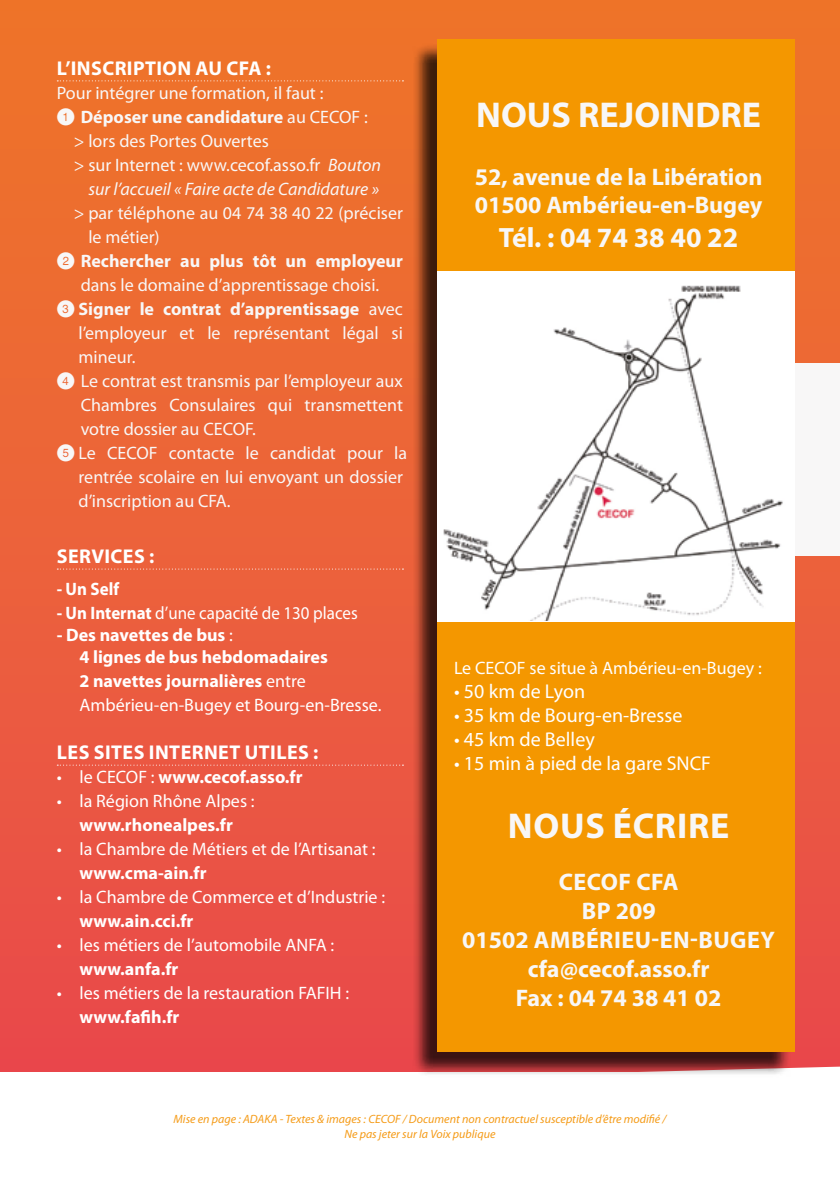
<style>
.page{position:relative;width:840px;height:1191px;background:#fff}
.page>*{position:absolute;margin:0;border:0;box-sizing:border-box;transform-origin:0 0}
.t1{font:700 36px "Myriad Pro";letter-spacing:.02em;color:#f8f7f7}
.t2{font:700 28px "Myriad Pro";color:#f8f7f7}
.t3{font:700 24px/28.8px "Myriad Pro";color:#f8f7f7}
.t4{font:20px "Myriad Pro";color:#fff}
.t5{font:700 20px "Myriad Pro";letter-spacing:.02em;color:#fff}
.t6{font:18px "Myriad Pro";color:#f8f7f7}
.t7{font:18px/24px "Myriad Pro";color:#fff}
.t8{font:700 18px/22px "Myriad Pro";color:#fff}
.t9{font:700 18px "Myriad Pro";color:#f8f7f7}
.t10{font:italic 18px "Myriad Pro";color:#f8f7f7}
.t11{font:18px "Myriad Pro";color:#fff;scale:.94 1}
.t12{font:700 18px "Myriad Pro";color:#fff;scale:.94 1}
.t13{font:italic 12px/14.4px "Myriad Pro";color:#f59b17;text-align:center}
.s1{font-family:"Numerics P03";font-weight:400}
.s2{font-weight:400}
.s3{font-style:italic}
.s4{font-family:"Numerics P03"}
.s5{font-weight:700}
</style>
<div class="page">
<div style="left:0;top:0;width:839px;height:1071px;background:linear-gradient(to bottom,#ee7728,#e94b4c)"></div>
<div style="left:737px;top:364px;width:102px;height:192px;background:#f8f7f7"></div>
<svg style="left:0;top:1066px;width:839px;height:6px;background:#ea5559"></svg>
<div style="left:411px;top:43px;width:380px;height:1034px;background:#000;opacity:.75"></div>
<div style="left:437px;top:40px;width:357px;height:1012px;background:#f49700"></div>
<svg style="left:57px;top:80px;width:346px;height:1px"></svg>
<svg style="left:57px;top:568px;width:346px;height:1px"></svg>
<svg style="left:57px;top:764px;width:346px;height:1px"></svg>
<img style="left:438px;top:273px;width:354px;height:347px">
<p class="t5" style="left:57px;top:55px;width:215px">L’inscription au CFA :</p>
<p class="t6" style="left:57px;top:82px;width:268px">Pour intégrer une formation, il faut :</p>
<p class="t9" style="left:57px;top:105px;width:312px"><span class="s1">Q</span> Déposer une candidature <span class="s2">au CECOF :</span></p>
<p class="t6" style="left:74px;top:130px;width:196px">&gt; lors des Portes Ouvertes</p>
<p class="t6" style="left:74px;top:154px;width:308px">&gt; sur Internet : www.cecof.asso.fr <span class="s3">Bouton</span></p>
<p class="t10" style="left:88px;top:178px;width:292px">sur l’accueil « Faire acte de Candidature »</p>
<p class="t6" style="left:74px;top:202px;width:330px">&gt; par téléphone au 04 74 38 40 22 (préciser</p>
<p class="t6" style="left:88px;top:226px;width:73px">le métier)</p>
<p class="t9" style="left:57px;top:249px;width:347px"><span class="s1">W</span> Rechercher au plus tôt un employeur</p>
<p class="t6" style="left:81px;top:274px;width:300px">dans le domaine d’apprentissage choisi.</p>
<p class="t9" style="left:57px;top:297px;width:347px"><span class="s1">E</span> Signer le contrat d’apprentissage <span class="s2">avec</span></p>
<p class="t6" style="left:79px;top:321px;width:326px">l’employeur et le représentant légal si</p>
<p class="t6" style="left:79px;top:345px;width:58px">mineur.</p>
<p class="t6" style="left:57px;top:369px;width:347px"><span class="s4">R</span> Le contrat est transmis par l’employeur aux</p>
<p class="t6" style="left:81px;top:393px;width:323px">Chambres Consulaires qui transmettent</p>
<p class="t6" style="left:81px;top:417px;width:176px">votre dossier au CECOF.</p>
<p class="t6" style="left:57px;top:441px;width:352px"><span class="s4">T</span> Le CECOF contacte le candidat pour la</p>
<p class="t6" style="left:79px;top:465px;width:326px">rentrée scolaire en lui envoyant un dossier</p>
<p class="t6" style="left:79px;top:489px;width:153px">d’inscription au CFA.</p>
<p class="t5" style="left:57px;top:543px;width:99px">Services :</p>
<p class="t12" style="left:57px;top:577px;width:68px">- Un Self</p>
<p class="t11" style="left:57px;top:602px;width:321px"><span class="s5">- Un Internat</span> d’une capacité de 130 places</p>
<p class="t8" style="left:79px;top:623px;width:250px;text-indent:-23px">- Des navettes de bus <span class="s2">:<br></span>4 lignes de bus hebdomadaires</p>
<p class="t7" style="left:79px;top:668px;width:303px"><span class="s5">2 navettes journalières</span> entre<br>Ambérieu-en-Bugey et Bourg-en-Bresse.</p>
<p class="t5" style="left:57px;top:739px;width:263px">Les sites Internet utiles :</p>
<p class="t8" style="left:57px;top:765px;width:247px"><span class="s2">• le CECOF :</span> www.cecof.asso.fr</p>
<p class="t7" style="left:57px;top:788px;width:199px">• la Région Rhône Alpes :</p>
<p class="t8" style="left:79px;top:813px;width:155px">www.rhonealpes.fr</p>
<p class="t7" style="left:57px;top:836px;width:320px">• la Chambre de Métiers et de l’Artisanat :</p>
<p class="t8" style="left:79px;top:861px;width:129px">www.cma-ain.fr</p>
<p class="t7" style="left:57px;top:884px;width:330px">• la Chambre de Commerce et d’Industrie :</p>
<p class="t8" style="left:79px;top:909px;width:115px">www.ain.cci.fr</p>
<p class="t7" style="left:57px;top:932px;width:279px">• les métiers de l’automobile ANFA :</p>
<p class="t8" style="left:79px;top:957px;width:100px">www.anfa.fr</p>
<p class="t7" style="left:57px;top:980px;width:294px">• les métiers de la restauration FAFIH :</p>
<p class="t8" style="left:79px;top:1005px;width:101px">www.fafih.fr</p>
<h1 class="t1" style="left:476px;top:91px;width:24px">NOUS</h1>
<h1 class="t1" style="left:578px;top:91px;width:162px">REJOIN DRE</h1>
<h3 class="t3" style="left:474px;top:161px;width:289px">52, avenue de la Libération<br>01500 Ambérieu-en-Bugey</h3>
<h2 class="t2" style="left:498px;top:219px;width:241px">Tél. : 04 74 38 40 22</h2>
<p class="t7" style="left:454px;top:656px;width:309px">Le CECOF se situe à Ambérieu-en-Bugey :</p>
<p class="t4" style="left:454px;top:679px;width:133px">• 50 km de Lyon</p>
<p class="t4" style="left:454px;top:703px;width:230px">• 35 km de Bourg-en-Bresse</p>
<p class="t4" style="left:454px;top:727px;width:142px">• 45 km de Belley</p>
<p class="t4" style="left:454px;top:751px;width:258px">• 15 min à pied de la gare SNCF</p>
<h1 class="t1" style="left:507px;top:802px;width:25px">NOUS</h1>
<h1 class="t1" style="left:612px;top:802px;width:118px">écrire</h1>
<h3 class="t3" style="left:462px;top:867px;width:314px;text-align:center">Cecof CFA<br>BP 209<br>01502 Ambérieu-en-Bugey cfa@cecof.asso.fr<br>Fax : 04 74 38 41 02</h3>
<p class="t13" style="left:173px;top:1111px;width:494px">Mise en page : ADAKA - Textes &amp; images : CECOF / Document non contractuel susceptible d’être modifié /<br>Ne pas jeter sur la Voix publique</p>
</div>
